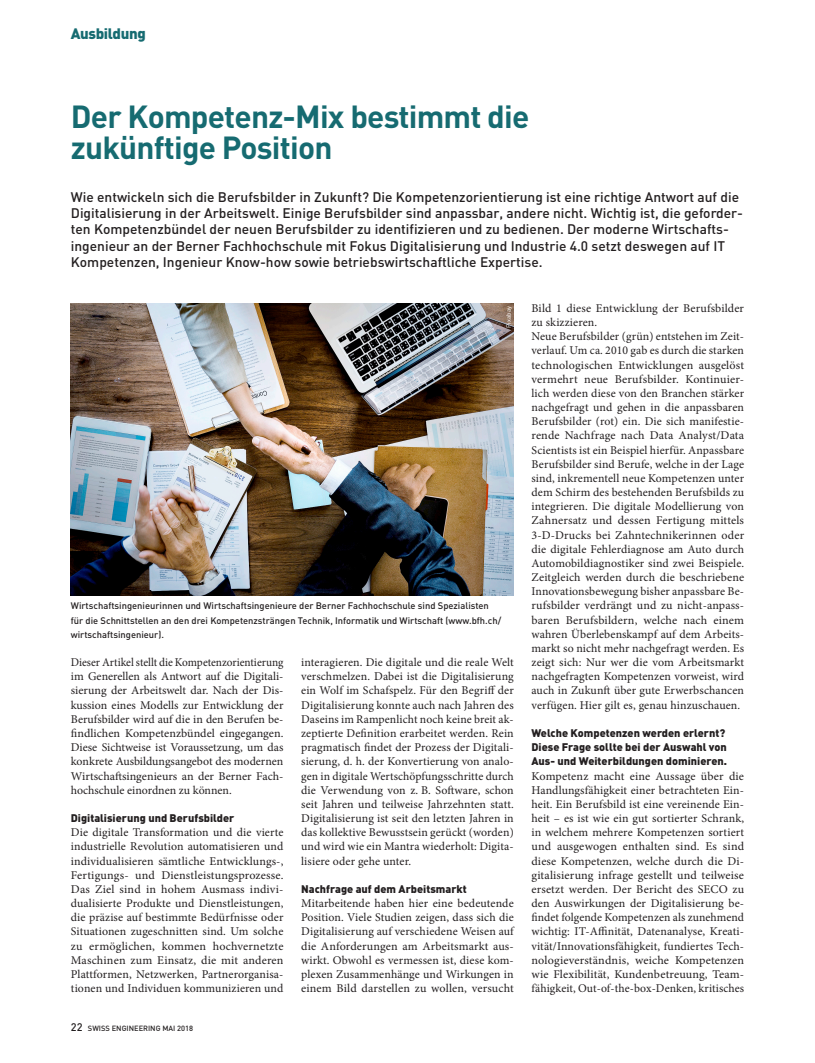
<style>
.page{position:relative;width:815px;height:1063px;background:#fff}
.page>*{position:absolute;margin:0;border:0;box-sizing:border-box;transform-origin:0 0}
._01_TITEL_x04{font:700 31.5px/31.5px "DIN";letter-spacing:-.025em;color:#166b71}
._00_RUBRIKTITEL_x01{font:900 15px "DIN";letter-spacing:-.025em;color:#166b71}
._02_LEAD_x06{font:500 13.75px/16.2px "DIN";color:#231f20}
._03_GRUNDTEXT_x08{font:11.88px/14.1px "Minion Pro";letter-spacing:.01em;color:#231f20;text-align:justify}
._03_GRUNDTEXT_x08-2{font:11.88px/14.1px "Minion Pro";letter-spacing:.01em;color:#231f20;text-align:justify;scale:.95 1}
._04_UNTERTITEL_x05{font:900 11px/14.1px "DIN";color:#231f20}
._07_BILDLEGENDE_x11{font:500 9.38px/14.1px "DIN";color:#231f20}
.t1{font:500 7.5px "DIN";color:#231f20}
.BILDQUELLE_NEG{font:6.25px "DIN";color:#fff}
.s1{font-size:11px}
</style>
<div class="page">
<img style="left:71px;top:303px;width:443px;height:292px">
<p class="_00_RUBRIKTITEL_x01" style="left:71px;top:24px;width:76px">Ausbildung</p>
<p class="_01_TITEL_x04" style="left:71px;top:99px;width:460px">Der Kompetenz-Mix bestimmt die zukünftige Position</p>
<p class="_02_LEAD_x06" style="left:71px;top:188px;width:674px">Wie entwickeln sich die Berufsbilder in Zukunft? Die Kompetenzorientierung ist eine richtige Antwort auf die Digitalisierung in der Arbeitswelt. Einige Berufsbilder sind anpassbar, andere nicht. Wichtig ist, die geforder&shy;ten Kompetenzbündel der neuen Berufsbilder zu identifizieren und zu bedienen. Der moderne Wirtschafts&shy;ingenieur an der Berner Fachhochschule mit Fokus Digitalisierung und Industrie 4.0 setzt deswegen auf IT Kompetenzen, Ingenieur Know-how sowie betriebswirtschaftliche Expertise.</p>
<p class="_03_GRUNDTEXT_x08" style="left:531px;top:301px;width:214px">Bild 1 diese Entwicklung der Berufsbilder zu skizzieren.</p>
<p class="_03_GRUNDTEXT_x08" style="left:531px;top:329px;width:214px">Neue Berufsbilder (grün) entstehen im Zeit&shy;verlauf. Um ca. 2010 gab es durch die starken technologischen Entwicklungen ausgelöst vermehrt neue Berufsbilder. Kontinuier&shy;lich werden diese von den Branchen stärker nachgefragt und gehen in die anpassbaren Berufsbilder (rot) ein. Die sich manifestie&shy;rende Nachfrage nach Data Analyst/Data Scientists ist ein Beispiel hierfür. Anpassbare Berufsbilder sind Berufe, welche in der Lage sind, inkrementell neue Kompetenzen unter dem Schirm des bestehenden Berufsbilds zu integrieren. Die digitale Modellierung von Zahnersatz und dessen Fertigung mittels 3-D-Drucks bei Zahntechnikerinnen oder die digitale Fehlerdiagnose am Auto durch Automobildiagnostiker sind zwei Beispiele.<br>Zeitgleich werden durch die beschriebene Innovationsbewegung bisher anpassbare Be&shy;rufsbilder verdrängt und zu nicht-anpass&shy;baren Berufsbildern, welche nach einem wahren Überlebenskampf auf dem Arbeits&shy;markt so nicht mehr nachgefragt werden. Es zeigt sich: Nur wer die vom Arbeitsmarkt nachgefragten Kompetenzen vorweist, wird auch in Zukunft über gute Erwerbschancen verfügen. Hier gilt es, genau hinzuschauen.</p>
<p class="_04_UNTERTITEL_x05" style="left:531px;top:725px;width:197px">Welche Kompetenzen werden erlernt?<br>Diese Frage sollte bei der Auswahl von<br>Aus- und Weiterbildungen dominieren.</p>
<p class="_03_GRUNDTEXT_x08" style="left:531px;top:769px;width:214px">Kompetenz macht eine Aussage über die Handlungsfähigkeit einer betrachteten Ein&shy;heit. Ein Berufsbild ist eine vereinende Ein&shy;heit – es ist wie ein gut sortierter Schrank, in welchem mehrere Kompetenzen sortiert und ausgewogen enthalten sind. Es sind diese Kompetenzen, welche durch die Di&shy;gitalisierung infrage gestellt und teilweise ersetzt werden. Der Bericht des SECO zu den Auswirkungen der Digitalisierung be&shy;findet folgende Kompetenzen als zunehmend wichtig: IT-Affinität, Datenanalyse, Kreati&shy;vität/Innovationsfähigkeit, fundiertes Tech&shy;nologieverständnis, weiche Kompetenzen wie Flexibilität, Kundenbetreuung, Team&shy;fähigkeit, Out-of-the-box-Denken, kritisches</p>
<p class="BILDQUELLE_NEG" style="left:505px;top:328px;width:23px;rotate:-90deg">Pixabay</p>
<p class="_07_BILDLEGENDE_x11" style="left:71px;top:599px;width:432px">Wirtschaftsingenieurinnen und Wirtschaftsingenieure der Berner Fachhochschule sind Spezialisten für die Schnittstellen an den drei Kompetenzsträngen Technik, Informatik und Wirtschaft (www.bfh.ch/ wirtschaftsingenieur).</p>
<p class="_03_GRUNDTEXT_x08-2" style="left:71px;top:655px;width:225px">Dieser Artikel stellt die Kompetenzorientierung im Generellen als Antwort auf die Digitali&shy;sierung der Arbeitswelt dar. Nach der Dis&shy;kussion eines Modells zur Entwicklung der Berufsbilder wird auf die in den Berufen be&shy;findlichen Kompetenzbündel eingegangen.<br>Diese Sichtweise ist Voraussetzung, um das konkrete Ausbildungsangebot des modernen Wirtschaftsingenieurs an der Berner Fach&shy;hochschule einordnen zu können.</p>
<p class="_04_UNTERTITEL_x05" style="left:71px;top:810px;width:165px">Digitalisierung und Berufsbilder</p>
<p class="_03_GRUNDTEXT_x08" style="left:71px;top:825px;width:214px">Die digitale Transformation und die vierte industrielle Revolution automatisieren und individualisieren sämtliche Entwicklungs-, Fertigungs- und Dienstleistungsprozesse.<br>Das Ziel sind in hohem Ausmass indivi&shy;dualisierte Produkte und Dienstleistungen, die präzise auf bestimmte Bedürfnisse oder Situationen zugeschnitten sind. Um solche zu ermöglichen, kommen hochvernetzte Maschinen zum Einsatz, die mit anderen Plattformen, Netzwerken, Partnerorganisa&shy;tionen und Individuen kommunizieren und</p>
<p class="_03_GRUNDTEXT_x08" style="left:301px;top:655px;width:214px">interagieren. Die digitale und die reale Welt verschmelzen. Dabei ist die Digitalisierung ein Wolf im Schafspelz. Für den Begriff der Digitalisierung konnte auch nach Jahren des Daseins im Rampenlicht noch keine breit ak&shy;zeptierte Definition erarbeitet werden. Rein pragmatisch findet der Prozess der Digitali&shy;sierung, d. h. der Konvertierung von analo&shy;gen in digitale Wertschöpfungsschritte durch die Verwendung von z. B. Software, schon seit Jahren und teilweise Jahrzehnten statt.<br>Digitalisierung ist seit den letzten Jahren in das kollektive Bewusstsein gerückt (worden) und wird wie ein Mantra wiederholt: Digita&shy;lisiere oder gehe unter.</p>
<p class="_04_UNTERTITEL_x05" style="left:301px;top:881px;width:167px">Nachfrage auf dem Arbeitsmarkt</p>
<p class="_03_GRUNDTEXT_x08" style="left:301px;top:896px;width:214px">Mitarbeitende haben hier eine bedeutende Position. Viele Studien zeigen, dass sich die Digitalisierung auf verschiedene Weisen auf die Anforderungen am Arbeitsmarkt aus&shy;wirkt. Obwohl es vermessen ist, diese kom&shy;plexen Zusammenhänge und Wirkungen in einem Bild darstellen zu wollen, versucht</p>
<p class="t1" style="left:71px;top:1023px;width:124px"><span class="s1">22</span> SWISS ENGINEERING MAI 2018</p>
</div>
